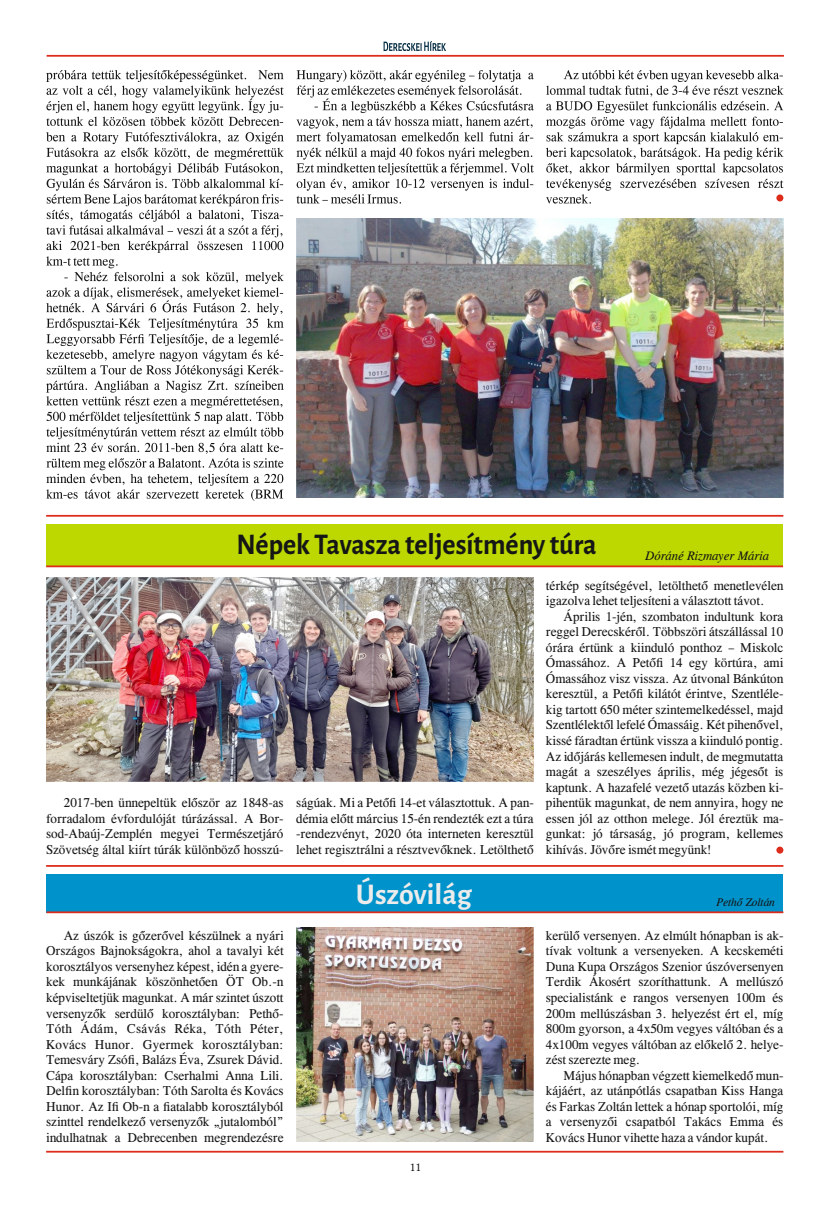
<style>
.page{position:relative;width:833px;height:1205px;background:#fff}
.page>*{position:absolute;margin:0;border:0;box-sizing:border-box;transform-origin:0 0}
.t1{font:700 30px "Alegreya Sans";color:#151616;scale:.93 1}
.t2{font:700 30px "Alegreya Sans";color:#ececec}
.t3{font:13.12px/15.5px "CG Times";color:#151616;text-align:justify}
.t4{font:italic 12.5px "CG Times";color:#151616}
.t5{font:12.5px "Linux Libertine G";color:#151616}
.t6{font:italic 11.25px "CG Times";color:#151616}
</style>
<div class="page">
<hr style="left:46px;top:1151px;width:737px;height:1px;background:#dd2b1c">
<hr style="left:47px;top:55px;width:737px;height:2px;background:#dd2b1c">
<svg style="left:383px;top:41px;width:63px;height:10px"></svg>
<div style="left:46px;top:524px;width:737px;height:42px;background:#bcd800"></div>
<hr style="left:46px;top:565px;width:737px;height:2px;background:#dd2b1c">
<img style="left:46px;top:577px;width:488px;height:205px">
<hr style="left:46px;top:515px;width:737px;height:2px;background:#dd2b1c">
<hr style="left:46px;top:865px;width:737px;height:2px;background:#dd2b1c">
<div style="left:46px;top:874px;width:737px;height:38px;background:#0093cb"></div>
<hr style="left:47px;top:911px;width:736px;height:2px;background:#dd2b1c">
<img style="left:296px;top:927px;width:238px;height:214px">
<div style="left:776px;top:846px;width:7px;height:7px;background:#dd2b1c;border-radius:50%"></div>
<svg style="left:296px;top:70px;width:238px;height:134px"></svg>
<svg style="left:46px;top:70px;width:238px;height:431px"></svg>
<img style="left:296px;top:219px;width:487px;height:279px">
<svg style="left:546px;top:70px;width:237px;height:134px"></svg>
<div style="left:776px;top:194px;width:7px;height:7px;background:#dd2b1c;border-radius:50%"></div>
<h1 class="t1" style="left:236px;top:530px;width:388px">Népek Tavasza teljesítmény túra</h1>
<p class="t4" style="left:645px;top:551px;width:125px">Dóráné Rizmayer Mária</p>
<p class="t3" style="left:546px;top:579px;width:239px">térkép segítségével, letölthető menetlevélen igazolva lehet teljesíteni a választott távot.</p>
<p class="t3" style="left:546px;top:610px;width:239px;text-indent:18px">Április 1-jén, szombaton indultunk kora reggel Derecskéről. Többszöri átszállással 10 órára értünk a kiinduló ponthoz – Miskolc Ómassához. A Petőfi 14 egy körtúra, ami Ómassához visz vissza. Az útvonal Bánkúton keresztül, a Petőfi kilátót érintve, Szentléle&shy;kig tartott 650 méter szintemelkedéssel, majd Szentlélektől lefelé Ómassáig. Két pihenővel, kissé fáradtan értünk vissza a kiinduló pontig.<br>Az időjárás kellemesen indult, de megmutatta magát a szeszélyes április, még jégesőt is kaptunk. A hazafelé vezető utazás közben ki&shy;pihentük magunkat, de nem annyira, hogy ne essen jól az otthon melege. Jól éreztük ma&shy;gunkat: jó társaság, jó program, kellemes kihívás. Jövőre ismét megyünk!</p>
<p class="t3" style="left:46px;top:796px;width:239px;text-indent:18px">2017-ben ünnepeltük először az 1848-as forradalom évfordulóját túrázással. A Bor&shy;sod-Abaúj-Zemplén megyei Természetjáró Szövetség által kiírt túrák különböző hosszú-</p>
<p class="t3" style="left:296px;top:796px;width:239px">ságúak. Mi a Petőfi 14-et választottuk. A pan&shy;démia előtt március 15-én rendezték ezt a túra -rendezvényt, 2020 óta interneten keresztül lehet regisztrálni a résztvevőknek. Letölthető</p>
<h1 class="t2" style="left:356px;top:880px;width:117px">Úszóvilág</h1>
<p class="t6" style="left:716px;top:898px;width:60px">Pethő Zoltán</p>
<p class="t3" style="left:546px;top:929px;width:239px">kerülő versenyen. Az elmúlt hónapban is ak&shy;tívak voltunk a versenyeken. A kecskeméti Duna Kupa Országos Szenior úszóversenyen Terdik Ákosért szoríthattunk. A mellúszó specialistánk e rangos versenyen 100m és 200m mellúszásban 3. helyezést ért el, míg 800m gyorson, a 4x50m vegyes váltóban és a 4x100m vegyes váltóban az előkelő 2. helye&shy;zést szerezte meg.</p>
<p class="t3" style="left:546px;top:1068px;width:239px;text-indent:18px">Május hónapban végzett kiemelkedő mun&shy;kájáért, az utánpótlás csapatban Kiss Hanga és Farkas Zoltán lettek a hónap sportolói, míg a versenyzői csapatból Takács Emma és Kovács Hunor vihette haza a vándor kupát.</p>
<p class="t3" style="left:46px;top:929px;width:239px;text-indent:18px">Az úszók is gőzerővel készülnek a nyári Országos Bajnokságokra, ahol a tavalyi két korosztályos versenyhez képest, idén a gyere&shy;kek munkájának köszönhetően ÖT Ob.-n képviseltetjük magunkat. A már szintet úszott versenyzők serdülő korosztályban: Pethő-Tóth Ádám, Csávás Réka, Tóth Péter, Kovács Hunor. Gyermek korosztályban:<br>Temesváry Zsófi, Balázs Éva, Zsurek Dávid.<br>Cápa korosztályban: Cserhalmi Anna Lili.<br>Delfin korosztályban: Tóth Sarolta és Kovács Hunor. Az Ifi Ob-n a fiatalabb korosztályból szinttel rendelkező versenyzők „jutalomból” indulhatnak a Debrecenben megrendezésre</p>
<p class="t5" style="left:410px;top:1160px;width:13px">11</p>
</div>
